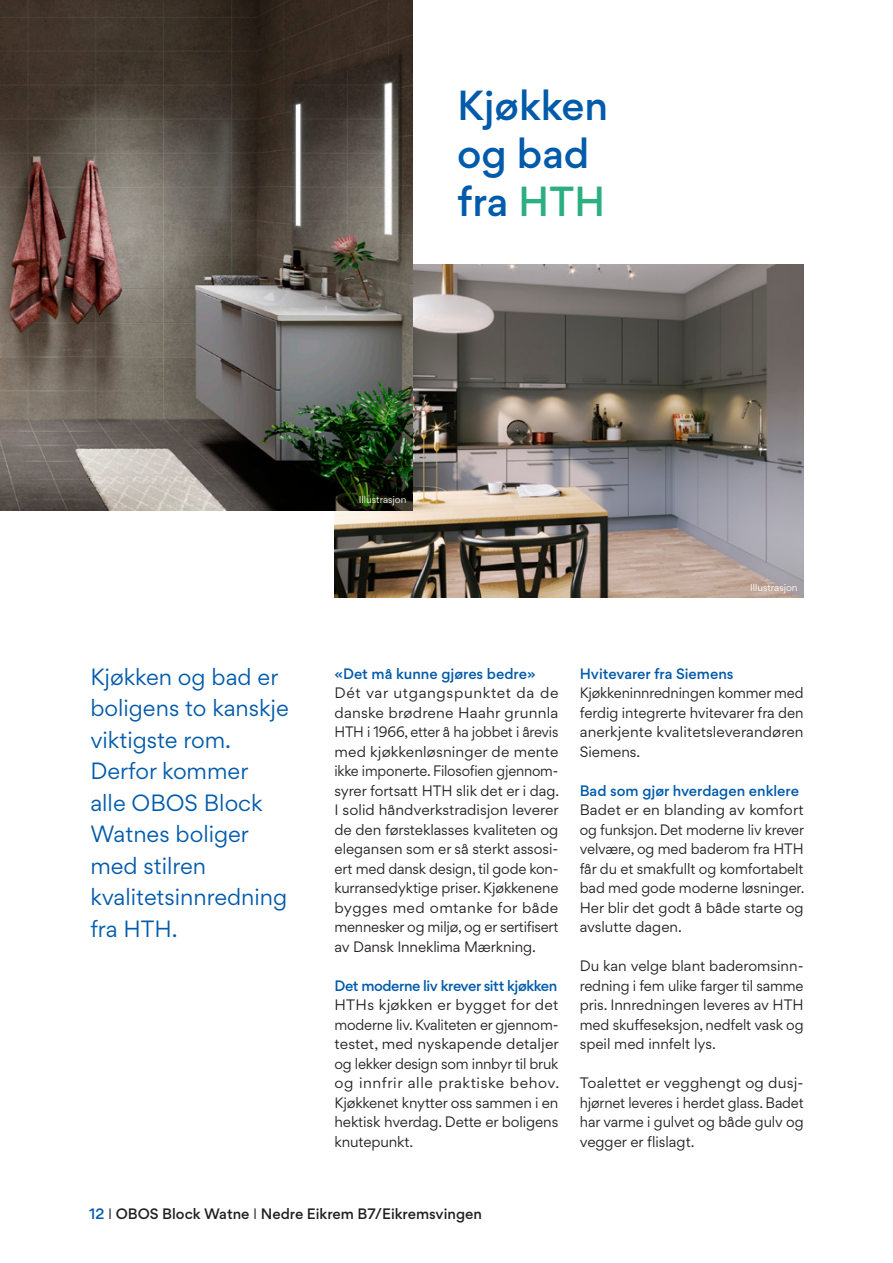
<style>
.page{position:relative;width:893px;height:1263px;background:#fff}
.page>*{position:absolute;margin:0;border:0;box-sizing:border-box;transform-origin:0 0}
.t1{font:500 37.5px/48px "Gordita";color:#015aaa}
.t2{font:21px/31.5px "Gordita";color:#015aaa}
.t3{font:13.5px/19.5px "Gordita";letter-spacing:-.005em;color:#231f20;text-align:justify}
.t4{font:500 13.5px "Gordita";color:#015aaa}
.t5{font:500 13.5px "Gordita";color:#231f20}
.t6{font:500 13.5px "Gordita";letter-spacing:-.03em;color:#015aaa}
.t7{font:9px "Gordita";color:#fff}
.s1{color:#2baf81}
.s2{color:#015aaa}
.s3{font-weight:400}
</style>
<div class="page">
<img style="left:334px;top:264px;width:470px;height:333px">
<img style="left:0;top:0;width:412px;height:510px">
<h1 class="t1" style="left:457px;top:81px;width:153px">Kjøkken og bad fra <span class="s1">HTH</span></h1>
<h2 class="t2" style="left:90px;top:661px;width:200px">Kjøkken og bad er boligens to kanskje viktigste rom.<br>Derfor kommer alle OBOS Block<br>Watnes boliger med stilren kvalitetsinnredning fra HTH.</h2>
<p class="t7" style="left:359px;top:493px;width:49px">Illustrasjon</p>
<p class="t7" style="left:750px;top:580px;width:49px">Illustrasjon</p>
<p class="t4" style="left:334px;top:663px;width:203px">«Det må kunne gjøres bedre»</p>
<p class="t3" style="left:334px;top:683px;width:226px;text-align:left">Dét var utgangspunktet da de danske brødrene Haahr grunnla HTH i 1966, etter å ha jobbet i årevis med kjøkkenløsninger de mente ikke imponerte. Filosofien gjennom&shy;syrer fortsatt HTH slik det er i dag.<br>I solid håndverkstradisjon leverer de den førsteklasses kvaliteten og elegansen som er så sterkt assosi&shy;ert med dansk design, til gode kon&shy;kurransedyktige priser. Kjøkkenene bygges med omtanke for både mennesker og miljø, og er sertifisert av Dansk Inneklima Mærkning.</p>
<p class="t6" style="left:334px;top:975px;width:224px">Det moderne liv krever sitt kjøkken</p>
<p class="t3" style="left:334px;top:995px;width:226px">HTHs kjøkken er bygget for det moderne liv. Kvaliteten er gjennom&shy;testet, med nyskapende detaljer og lekker design som innbyr til bruk og innfrir alle praktiske behov.<br>Kjøkkenet knytter oss sammen i en hektisk hverdag. Dette er boligens knutepunkt.</p>
<p class="t4" style="left:580px;top:663px;width:155px">Hvitevarer fra Siemens</p>
<p class="t3" style="left:580px;top:683px;width:225px">Kjøkkeninnredningen kommer med ferdig integrerte hvitevarer fra den anerkjente kvalitetsleverandøren Siemens.</p>
<p class="t4" style="left:580px;top:780px;width:221px">Bad som gjør hverdagen enklere</p>
<p class="t3" style="left:580px;top:800px;width:226px">Badet er en blanding av komfort og funksjon. Det moderne liv krever velvære, og med baderom fra HTH får du et smakfullt og komfortabelt bad med gode moderne løsninger.<br>Her blir det godt å både starte og avslutte dagen.</p>
<p class="t3" style="left:580px;top:956px;width:225px">Du kan velge blant baderomsinn&shy;redning i fem ulike farger til samme pris. Innredningen leveres av HTH med skuffeseksjon, nedfelt vask og speil med innfelt lys.</p>
<p class="t3" style="left:580px;top:1073px;width:225px">Toalettet er vegghengt og dusj&shy;hjørnet leveres i herdet glass. Badet har varme i gulvet og både gulv og vegger er flislagt.</p>
<p class="t5" style="left:89px;top:1204px;width:394px"><span class="s2">12</span> <span class="s3">I</span> OBOS Block Watne <span class="s3">I</span> Nedre Eikrem B7/Eikremsvingen</p>
</div>
